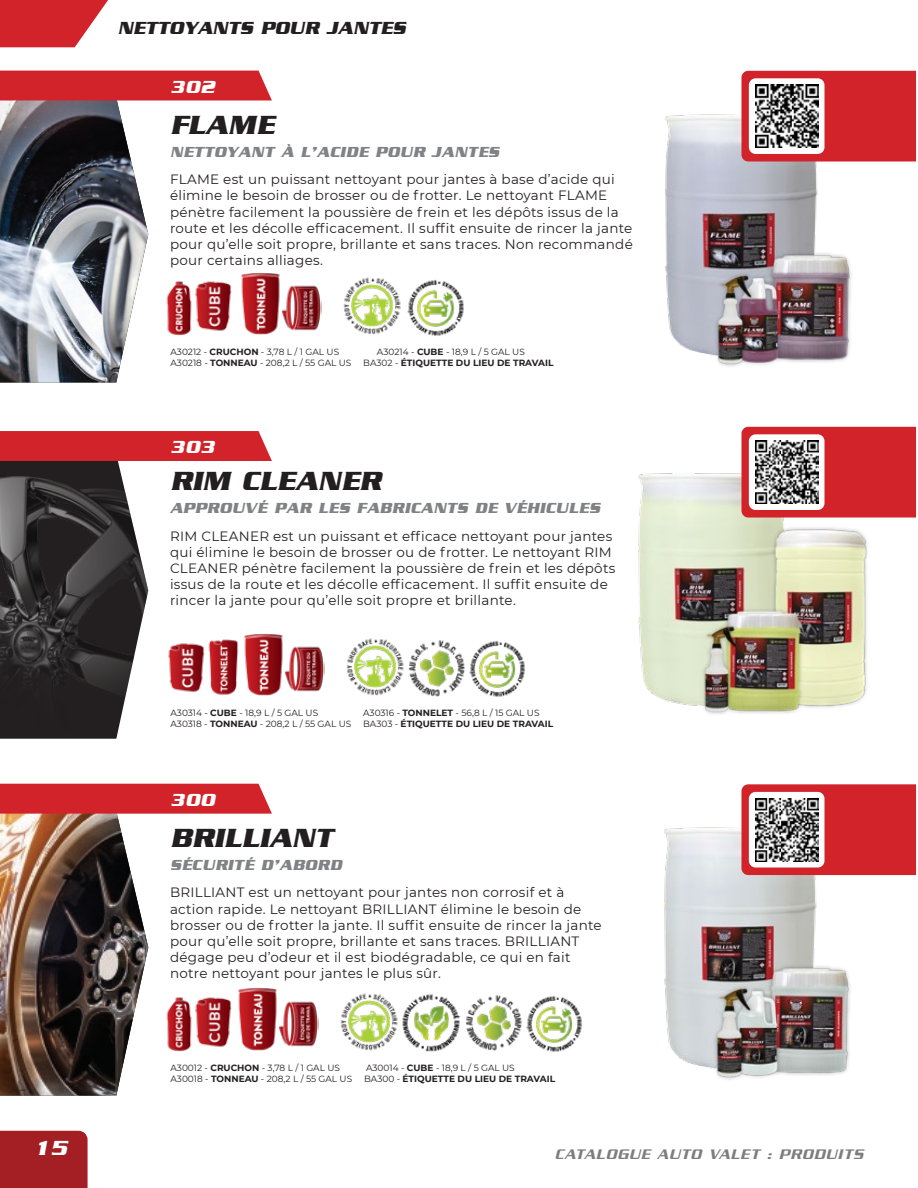
<style>
.page{position:relative;width:918px;height:1188px;background:#fff}
.page>*{position:absolute;margin:0;border:0;box-sizing:border-box;transform-origin:0 0}
.t1{font:italic 700 27px "Serpentine";color:#231f20}
.t2{font:italic 700 21px "Serpentine";color:#fff}
.t3{font:italic 700 18px "Serpentine";color:#231f20}
.t4{font:italic 700 18px "Serpentine";color:#fff}
.t5{font:italic 700 15px "Serpentine";letter-spacing:.02em;color:#808285}
.t6{font:italic 500 15px "Serpentine Std";letter-spacing:.06em;color:#7d7d7d}
.t7{font:13.5px/16.2px "Montserrat";letter-spacing:.02em;color:#231f20}
.t8{font:9px "Montserrat";color:#231f20}
.t9{font:700 9px "Montserrat";color:#231f20}
.s1{font-weight:700}
.s2{font-weight:400}
</style>
<div class="page">
<img style="left:665px;top:114px;width:201px;height:253px">
<img style="left:0;top:784px;width:272px;height:312px">
<svg style="left:0;top:431px;width:272px;height:308px"></svg>
<img style="left:638px;top:473px;width:229px;height:241px">
<img style="left:664px;top:827px;width:201px;height:253px">
<svg style="left:0;top:0;width:108px;height:47px;background:#d8444a"></svg>
<svg style="left:0;top:71px;width:272px;height:311px"></svg>
<div style="left:0;top:1131px;width:88px;height:57px;background:#a31f24"></div>
<img style="left:343px;top:277px;width:58px;height:58px">
<img style="left:346px;top:638px;width:58px;height:58px">
<img style="left:340px;top:993px;width:120px;height:59px">
<img style="left:408px;top:640px;width:57px;height:57px">
<img style="left:465px;top:995px;width:57px;height:56px">
<img style="left:407px;top:279px;width:57px;height:57px">
<img style="left:469px;top:640px;width:56px;height:57px">
<img style="left:526px;top:995px;width:56px;height:57px">
<img style="left:158px;top:279px;width:32px;height:57px">
<img style="left:158px;top:995px;width:32px;height:57px">
<img style="left:190px;top:275px;width:44px;height:61px">
<img style="left:163px;top:636px;width:37px;height:61px">
<img style="left:190px;top:991px;width:41px;height:61px">
<img style="left:200px;top:636px;width:37px;height:61px">
<img style="left:234px;top:270px;width:46px;height:66px">
<img style="left:237px;top:631px;width:46px;height:66px">
<img style="left:231px;top:986px;width:46px;height:66px">
<img style="left:281px;top:285px;width:40px;height:46px">
<img style="left:284px;top:646px;width:40px;height:46px">
<img style="left:278px;top:1001px;width:40px;height:46px">
<div style="left:741px;top:71px;width:175px;height:90px;background:#d2232a"></div>
<div style="left:749px;top:78px;width:75px;height:76px;background:#fff;border-radius:7px"></div>
<img style="left:755px;top:85px;width:63px;height:62px">
<div style="left:741px;top:427px;width:175px;height:91px;background:#d2232a"></div>
<div style="left:749px;top:434px;width:75px;height:76px;background:#fff;border-radius:7px"></div>
<img style="left:755px;top:441px;width:63px;height:63px">
<div style="left:741px;top:784px;width:175px;height:91px;background:#d2232a"></div>
<div style="left:749px;top:792px;width:75px;height:76px;background:#fff;border-radius:7px"></div>
<img style="left:755px;top:798px;width:63px;height:63px">
<p class="t2" style="left:33px;top:1136px;width:36px">15</p>
<p class="t3" style="left:118px;top:19px;width:290px">NETTOYANTS POUR JANTES</p>
<p class="t4" style="left:170px;top:77px;width:46px">302</p>
<p class="t1" style="left:170px;top:111px;width:106px">FLAME</p>
<p class="t5" style="left:170px;top:144px;width:331px">NETTOYANT À L’ACIDE POUR JANTES</p>
<p class="t7" style="left:170px;top:171px;width:464px">FLAME est un puissant nettoyant pour jantes à base d’acide qui élimine le besoin de brosser ou de frotter. Le nettoyant FLAME pénètre facilement la poussière de frein et les dépôts issus de la route et les décolle efficacement. Il suffit ensuite de rincer la jante pour qu’elle soit propre, brillante et sans traces. Non recommandé pour certains alliages.</p>
<p class="t8" style="left:170px;top:346px;width:170px">A30212 - <span class="s1">CRUCHON</span> - 3,78 L / 1 GAL US</p>
<p class="t8" style="left:377px;top:346px;width:149px">A30214 - <span class="s1">CUBE</span> - 18,9 L / 5 GAL US</p>
<p class="t8" style="left:170px;top:356px;width:183px">A30218 - <span class="s1">TONNEAU</span> - 208,2 L / 55 GAL US</p>
<p class="t9" style="left:363px;top:356px;width:192px"><span class="s2">BA302 -</span> ÉTIQUETTE DU LIEU DE TRAVAIL</p>
<p class="t4" style="left:170px;top:438px;width:46px">303</p>
<p class="t1" style="left:170px;top:467px;width:213px">RIM CLEANER</p>
<p class="t5" style="left:170px;top:500px;width:432px">APPROUVÉ PAR LES FABRICANTS DE VÉHICULES</p>
<p class="t7" style="left:170px;top:527px;width:447px">RIM CLEANER est un puissant et efficace nettoyant pour jantes qui élimine le besoin de brosser ou de frotter. Le nettoyant RIM CLEANER pénètre facilement la poussière de frein et les dépôts issus de la route et les décolle efficacement. Il suffit ensuite de rincer la jante pour qu’elle soit propre et brillante.</p>
<p class="t8" style="left:170px;top:707px;width:149px">A30314 - <span class="s1">CUBE</span> - 18,9 L / 5 GAL US</p>
<p class="t8" style="left:363px;top:707px;width:178px">A30316 - <span class="s1">TONNELET</span> - 56,8 L / 15 GAL US</p>
<p class="t8" style="left:170px;top:717px;width:182px">A30318 - <span class="s1">TONNEAU</span> - 208,2 L / 55 GAL US</p>
<p class="t9" style="left:363px;top:717px;width:192px"><span class="s2">BA303 -</span> ÉTIQUETTE DU LIEU DE TRAVAIL</p>
<p class="t4" style="left:170px;top:790px;width:46px">300</p>
<p class="t1" style="left:170px;top:824px;width:164px">BRILLIANT</p>
<p class="t5" style="left:170px;top:857px;width:173px">SÉCURITÉ D’ABORD</p>
<p class="t7" style="left:170px;top:884px;width:433px">BRILLIANT est un nettoyant pour jantes non corrosif et à action rapide. Le nettoyant BRILLIANT élimine le besoin de brosser ou de frotter la jante. Il suffit ensuite de rincer la jante pour qu’elle soit propre, brillante et sans traces. BRILLIANT dégage peu d’odeur et il est biodégradable, ce qui en fait notre nettoyant pour jantes le plus sûr.</p>
<p class="t8" style="left:170px;top:1062px;width:171px">A30012 - <span class="s1">CRUCHON</span> - 3,78 L / 1 GAL US</p>
<p class="t8" style="left:366px;top:1062px;width:150px">A30014 - <span class="s1">CUBE</span> - 18,9 L / 5 GAL US</p>
<p class="t8" style="left:170px;top:1072px;width:183px">A30018 - <span class="s1">TONNEAU</span> - 208,2 L / 55 GAL US</p>
<p class="t9" style="left:364px;top:1072px;width:193px"><span class="s2">BA300 -</span> ÉTIQUETTE DU LIEU DE TRAVAIL</p>
<p class="t6" style="left:555px;top:1145px;width:310px">CATALOGUE AUTO VALET : PRODUITS</p>
</div>
